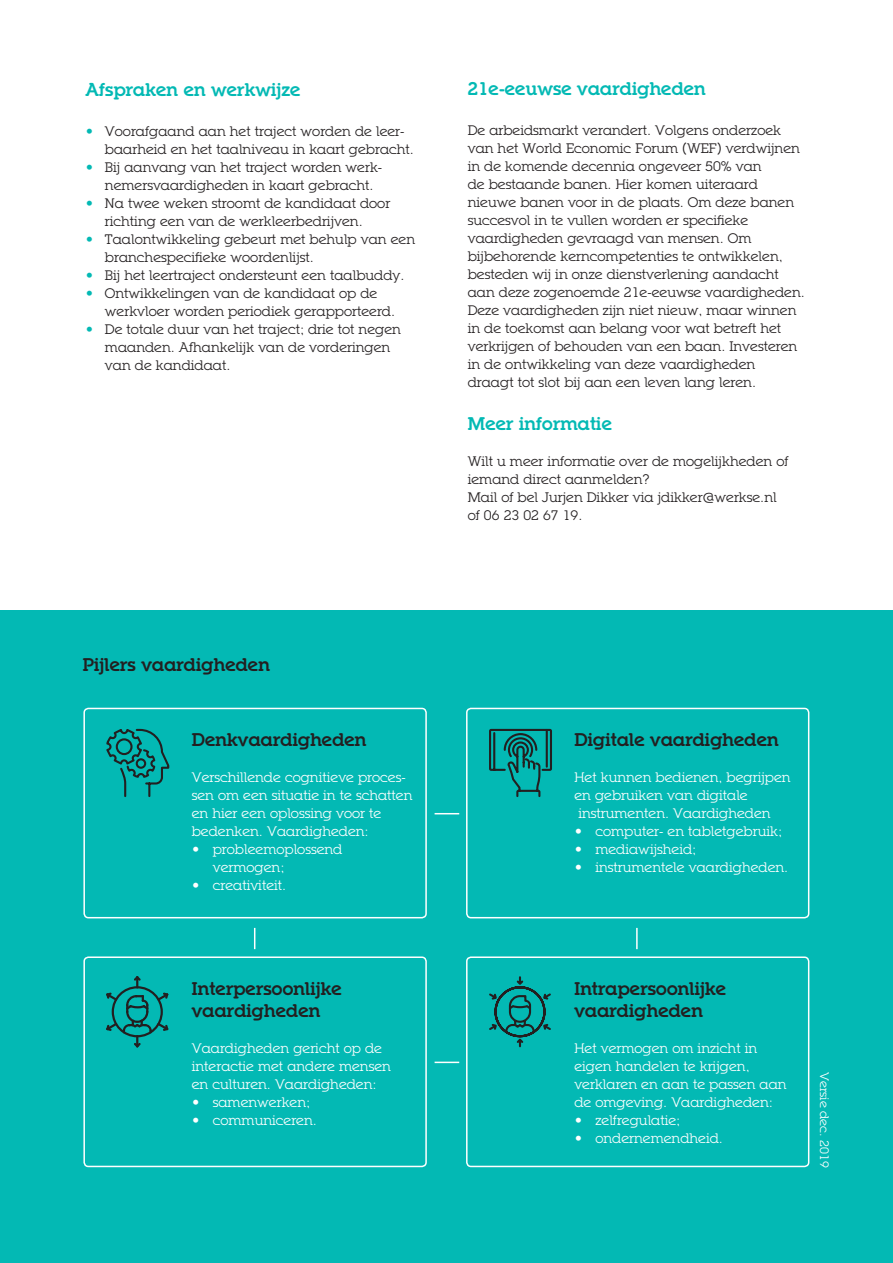
<style>
.page{position:relative;width:893px;height:1263px;background:#fff}
.page>*{position:absolute;margin:0;border:0;box-sizing:border-box;transform-origin:0 0}
.t1{font:700 18px/21.6px "Ponsi Rounded Slab";color:#231f20}
.t2{font:700 18px "Ponsi Rounded Slab";color:#03b9b4}
.t3{font:13.5px/18px "Ponsi Rounded Slab";color:#231f20}
.t4{font:13.5px/18px "Ponsi Rounded Slab";color:#fff}
.t5{font:12px "Ponsi Rounded Slab";color:#fff}
.s1{color:#03b9b4}
</style>
<div class="page">
<div style="left:0;top:611px;width:893px;height:652px;background:#03b9b4"></div>
<div style="left:83px;top:708px;width:344px;height:210px;border:2px solid #fff;border-radius:4px"></div>
<div style="left:83px;top:956px;width:344px;height:211px;border:2px solid #fff;border-radius:4px"></div>
<div style="left:466px;top:708px;width:343px;height:210px;border:2px solid #fff;border-radius:4px"></div>
<div style="left:466px;top:956px;width:343px;height:211px;border:2px solid #fff;border-radius:4px"></div>
<svg style="left:106px;top:729px;width:446px;height:318px"></svg>
<svg style="left:254px;top:928px;width:1px;height:21px"></svg>
<hr style="left:636px;top:928px;width:2px;height:21px;background:#fff">
<svg style="left:435px;top:813px;width:24px;height:1px"></svg>
<hr style="left:435px;top:1061px;width:24px;height:2px;background:#fff">
<h1 class="t2" style="left:85px;top:78px;width:217px">Afspraken en werkwijze</h1>
<p class="t3" style="left:105px;top:122px;width:310px;text-indent:-19px"><span class="s1">•</span> Voorafgaand aan het traject worden de leer&shy;baarheid en het taalniveau in kaart gebracht.</p>
<p class="t3" style="left:105px;top:158px;width:279px;text-indent:-19px"><span class="s1">•</span> Bij aanvang van het traject worden werk&shy;nemersvaardigheden in kaart gebracht.</p>
<p class="t3" style="left:105px;top:194px;width:287px;text-indent:-19px"><span class="s1">•</span> Na twee weken stroomt de kandidaat door richting een van de werkleerbedrijven.</p>
<p class="t3" style="left:105px;top:230px;width:312px;text-indent:-19px"><span class="s1">•</span> Taalontwikkeling gebeurt met behulp van een branchespecifieke woordenlijst.</p>
<p class="t3" style="left:85px;top:266px;width:320px"><span class="s1">•</span> Bij het leertraject ondersteunt een taalbuddy.</p>
<p class="t3" style="left:105px;top:284px;width:292px;text-indent:-19px"><span class="s1">•</span> Ontwikkelingen van de kandidaat op de werkvloer worden periodiek gerapporteerd.</p>
<p class="t3" style="left:105px;top:320px;width:298px;text-indent:-19px"><span class="s1">•</span> De totale duur van het traject; drie tot negen maanden. Afhankelijk van de vorderingen van de kandidaat.</p>
<h1 class="t2" style="left:468px;top:77px;width:240px">21e-eeuwse vaardigheden</h1>
<p class="t3" style="left:468px;top:121px;width:339px">De arbeidsmarkt verandert. Volgens onderzoek van het World Economic Forum (WEF) verdwijnen in de komende decennia ongeveer 50% van<br>de bestaande banen. Hier komen uiteraard nieuwe banen voor in de plaats. Om deze banen succesvol in te vullen worden er specifieke vaardigheden gevraagd van mensen. Om bijbehorende kerncompetenties te ontwikkelen, besteden wij in onze dienstverlening aandacht aan deze zogenoemde 21e-eeuwse vaardigheden.<br>Deze vaardigheden zijn niet nieuw, maar winnen in de toekomst aan belang voor wat betreft het verkrijgen of behouden van een baan. Investeren in de ontwikkeling van deze vaardigheden<br>draagt tot slot bij aan een leven lang leren.</p>
<h1 class="t2" style="left:468px;top:412px;width:146px">Meer informatie</h1>
<p class="t3" style="left:468px;top:453px;width:322px">Wilt u meer informatie over de mogelijkheden of iemand direct aanmelden?<br>Mail of bel Jurjen Dikker via jdikker@werkse.nl of 06 23 02 67 19.</p>
<h1 class="t1" style="left:83px;top:654px;width:189px">Pijlers vaardigheden</h1>
<h1 class="t1" style="left:192px;top:730px;width:176px">Denkvaardigheden</h1>
<p class="t4" style="left:192px;top:769px;width:222px">Verschillende cognitieve proces&shy;sen om een situatie in te schatten en hier een oplossing voor te bedenken. Vaardigheden:</p>
<p class="t4" style="left:213px;top:841px;width:131px;text-indent:-21px">• probleemoplossend vermogen;</p>
<p class="t4" style="left:192px;top:877px;width:96px">• creativiteit.</p>
<h1 class="t1" style="left:192px;top:978px;width:152px">Interpersoonlijke vaardigheden</h1>
<p class="t4" style="left:192px;top:1039px;width:201px">Vaardigheden gericht op de interactie met andere mensen en culturen. Vaardigheden:</p>
<p class="t4" style="left:192px;top:1093px;width:120px">• samenwerken;</p>
<p class="t4" style="left:192px;top:1111px;width:127px">• communiceren.</p>
<h1 class="t1" style="left:574px;top:730px;width:206px">Digitale vaardigheden</h1>
<p class="t4" style="left:574px;top:769px;width:218px">Het kunnen bedienen, begrijpen</p>
<p class="t4" style="left:574px;top:787px;width:175px">en gebruiken van digitale</p>
<p class="t4" style="left:578px;top:805px;width:194px">instrumenten. Vaardigheden</p>
<p class="t4" style="left:574px;top:823px;width:209px">• computer- en tabletgebruik;</p>
<p class="t4" style="left:574px;top:841px;width:123px">• mediawijsheid;</p>
<p class="t4" style="left:574px;top:859px;width:215px">• instrumentele vaardigheden.</p>
<h1 class="t1" style="left:574px;top:978px;width:153px">Intrapersoonlijke vaardigheden</h1>
<p class="t4" style="left:574px;top:1039px;width:214px">Het vermogen om inzicht in eigen handelen te krijgen, verklaren en aan te passen aan de omgeving. Vaardigheden:</p>
<p class="t4" style="left:574px;top:1111px;width:107px">• zelfregulatie;</p>
<p class="t4" style="left:574px;top:1129px;width:150px">• ondernemendheid.</p>
<p class="t5" style="left:832px;top:1072px;width:97px;rotate:90deg">Versie dec. 2019</p>
</div>
